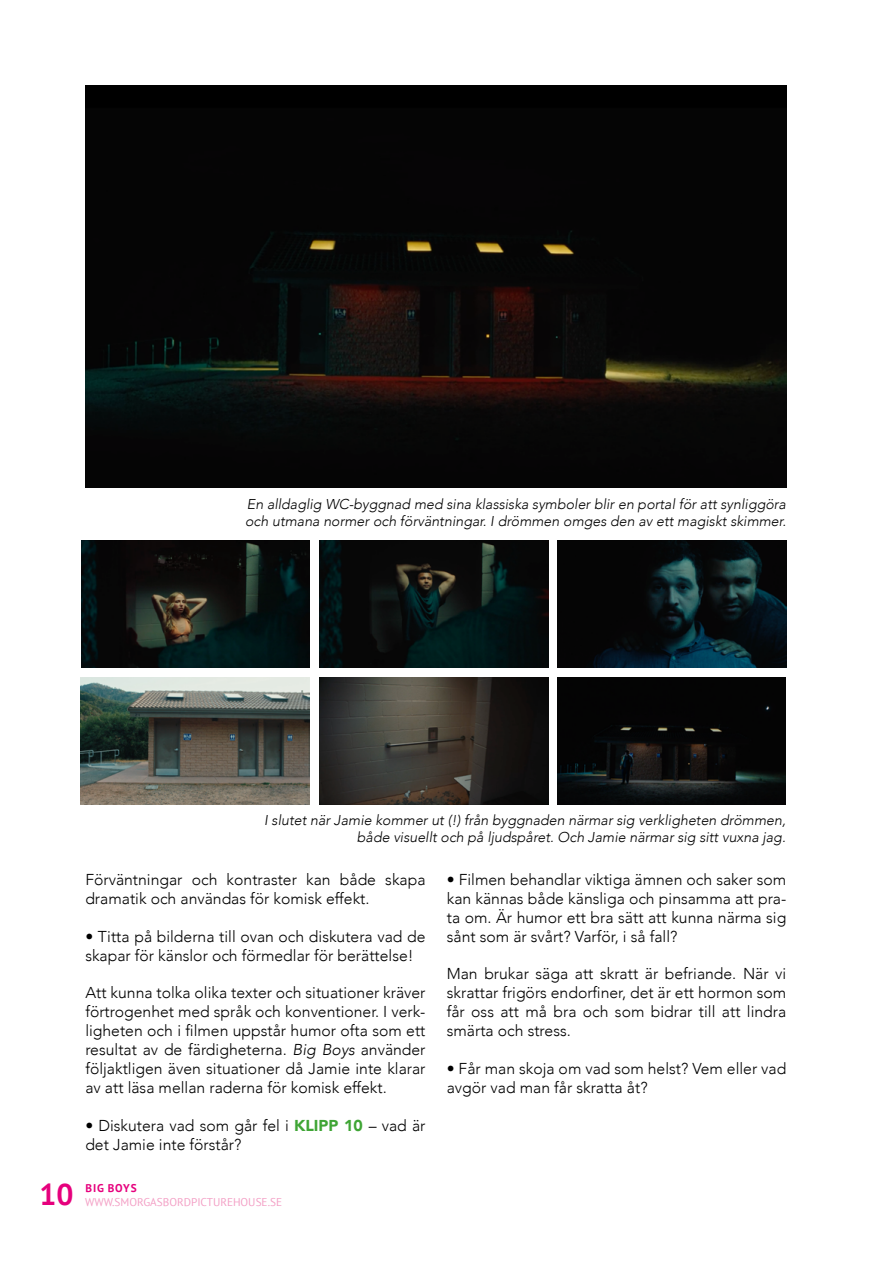
<style>
.page{position:relative;width:893px;height:1263px;background:#fff}
.page>*{position:absolute;margin:0;border:0;box-sizing:border-box;transform-origin:0 0}
.t1{font:700 30px "PT Sans";color:#e6007d}
.t2{font:300 15.75px/18.9px "Avenir";color:#000}
.t3{font:italic 300 14.25px/17.1px "Avenir";color:#000}
.t4{font:11.25px "PT Sans";color:#f39fc5}
.t5{font:700 11.25px "PT Sans";letter-spacing:.08em;color:#e6007d}
.s1{font-style:italic}
.s2{font-weight:900;color:#3fa535}
</style>
<div class="page">
<img style="left:85px;top:85px;width:701px;height:403px">
<img style="left:320px;top:677px;width:228px;height:127px">
<img style="left:81px;top:541px;width:228px;height:127px">
<img style="left:320px;top:541px;width:228px;height:127px">
<img style="left:557px;top:677px;width:229px;height:127px">
<img style="left:81px;top:677px;width:228px;height:127px">
<img style="left:558px;top:541px;width:228px;height:127px">
<p class="t3" style="left:245px;top:495px;width:542px">En alldaglig WC-byggnad med sina klassiska symboler blir en portal för att synliggöra och utmana normer och förväntningar. I drömmen omges den av ett magiskt skimmer.</p>
<p class="t3" style="left:264px;top:811px;width:523px;text-align:right">I slutet när Jamie kommer ut (!) från byggnaden närmar sig verkligheten drömmen, både visuellt och på ljudspåret. Och Jamie närmar sig sitt vuxna jag.</p>
<p class="t2" style="left:85px;top:870px;width:342px">Förväntningar och kontraster kan både skapa dramatik och användas för komisk effekt.</p>
<p class="t2" style="left:85px;top:927px;width:342px">• Titta på bilderna till ovan och diskutera vad de skapar för känslor och förmedlar för berättelse!</p>
<p class="t2" style="left:85px;top:983px;width:342px;text-align:justify">Att kunna tolka olika texter och situationer kräver förtrogenhet med språk och konventioner. I verk&shy;ligheten och i filmen uppstår humor ofta som ett resultat av de färdigheterna. <span class="s1">Big Boys</span> använder följaktligen även situationer då Jamie inte klarar av att läsa mellan raderna för komisk effekt.</p>
<p class="t2" style="left:85px;top:1116px;width:342px">• Diskutera vad som går fel i <span class="s2">KLIPP 10</span> – vad är det Jamie inte förstår?</p>
<h1 class="t1" style="left:39px;top:1174px;width:36px">10</h1>
<p class="t5" style="left:85px;top:1181px;width:53px">BIG BOYS</p>
<p class="t4" style="left:85px;top:1194px;width:199px">WWW.SMORGASBORDPICTUREHOUSE.SE</p>
<p class="t2" style="left:447px;top:870px;width:341px;text-align:justify">• Filmen behandlar viktiga ämnen och saker som kan kännas både känsliga och pinsamma att pra&shy;ta om. Är humor ett bra sätt att kunna närma sig sånt som är svårt? Varför, i så fall?</p>
<p class="t2" style="left:447px;top:965px;width:341px;text-align:justify">Man brukar säga att skratt är befriande. När vi skrattar frigörs endorfiner, det är ett hormon som får oss att må bra och som bidrar till att lindra smärta och stress.</p>
<p class="t2" style="left:447px;top:1059px;width:341px">• Får man skoja om vad som helst? Vem eller vad avgör vad man får skratta åt?</p>
</div>
